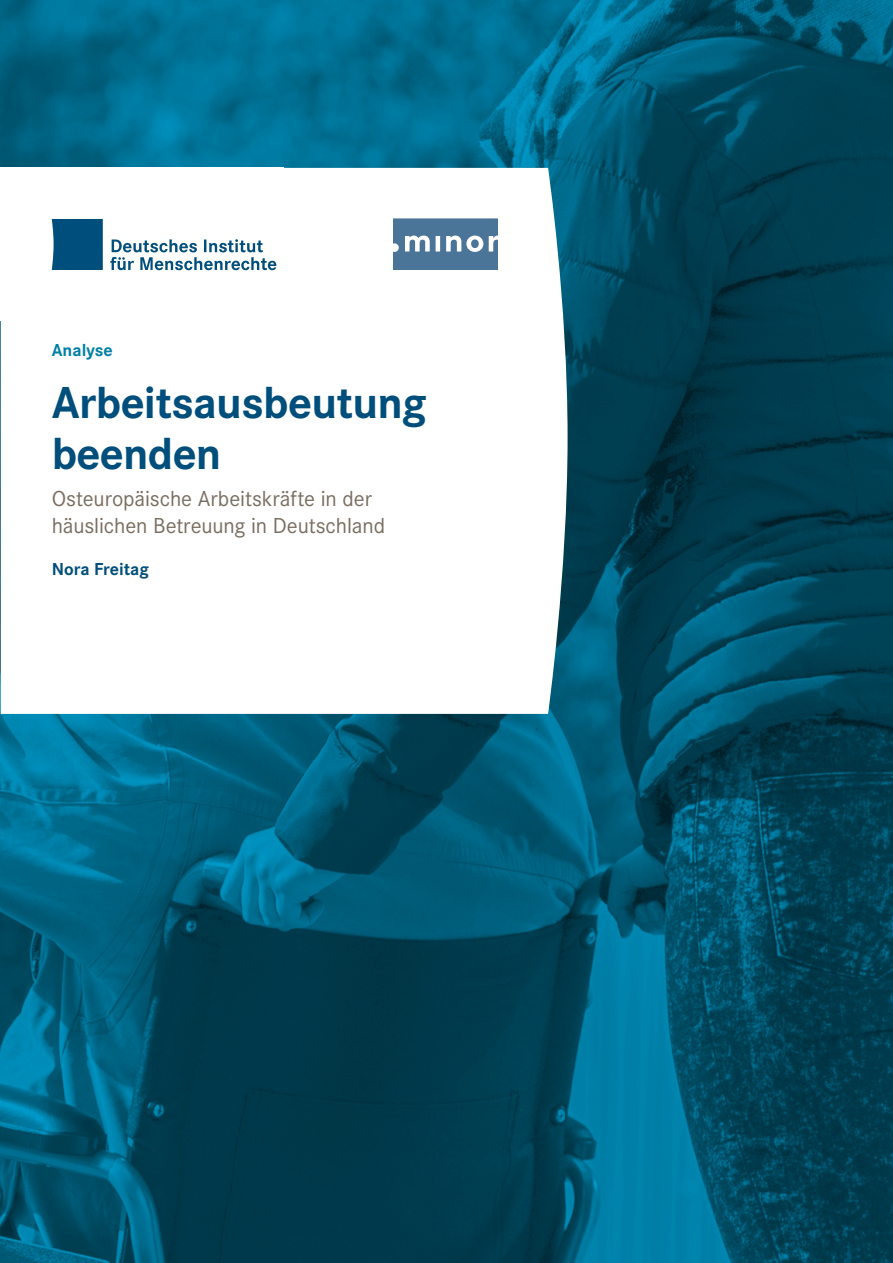
<style>
.page{position:relative;width:893px;height:1263px;background:#fff}
.page>*{position:absolute;margin:0;border:0;box-sizing:border-box;transform-origin:0 0}
.t1{font:700 46.5px/51px "Corporate S";letter-spacing:-.015em;color:#004e7b}
.t2{font:22.5px/27px "Corporate S";letter-spacing:-.005em;color:#796d60}
.t3{font:700 18px "Corporate S";color:#004e7b}
.t4{font:700 18px "Corporate S";color:#0080a6}
</style>
<div class="page">
<img style="left:0;top:0;width:893px;height:1263px">
<svg style="left:1px;top:168px;width:567px;height:546px"></svg>
<div style="left:1px;top:168px;width:283px;height:153px;background:#fff"></div>
<div style="left:52px;top:219px;width:51px;height:51px;background:#004e7b"></div>
<svg style="left:110px;top:239px;width:166px;height:31px"></svg>
<svg style="left:393px;top:219px;width:105px;height:51px;background:#6489a6"></svg>
<p class="t4" style="left:52px;top:341px;width:63px">Analyse</p>
<h1 class="t1" style="left:52px;top:378px;width:377px">Arbeitsausbeutung beenden</h1>
<p class="t2" style="left:52px;top:485px;width:335px">Osteuropäische Arbeitskräfte in der häuslichen Betreuung in Deutschland</p>
<p class="t3" style="left:52px;top:560px;width:99px">Nora Freitag</p>
</div>
